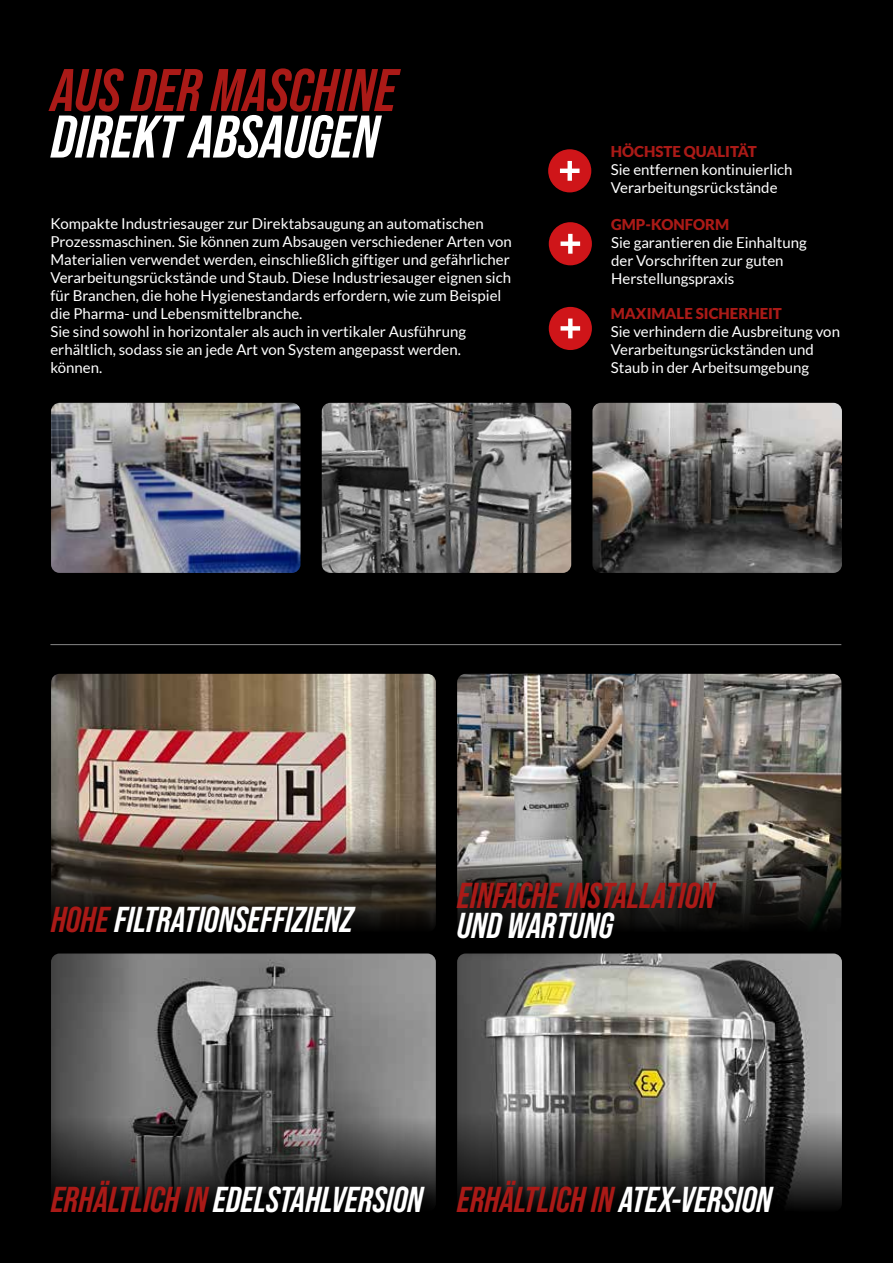
<style>
.page{position:relative;width:893px;height:1263px;background:#000}
.page>*{position:absolute;margin:0;border:0;box-sizing:border-box;transform-origin:0 0}
.t1{font:italic 700 60px "Bebas Neue Pro";color:#aa1a17}
.t2{font:italic 700 60px "Bebas Neue Pro";color:#fff}
.t3{font:italic 700 36px "Bebas Neue Pro";color:#fff}
.t4{font:italic 700 36px "Bebas Neue Pro";color:#aa1a17}
.t5{font:15px/18px "Lato";color:#fff}
.t6{font:900 15px "Lato";color:#aa1a17}
.s1{color:#aa1a17}
</style>
<div class="page">
<img style="left:51px;top:674px;width:385px;height:253px">
<img style="left:51px;top:953px;width:385px;height:222px">
<img style="left:457px;top:674px;width:384px;height:254px">
<img style="left:457px;top:953px;width:385px;height:254px">
<svg style="left:457px;top:1175px;width:338px;height:32px"></svg>
<svg style="left:51px;top:1175px;width:385px;height:30px"></svg>
<svg style="left:51px;top:901px;width:327px;height:54px"></svg>
<svg style="left:457px;top:877px;width:281px;height:83px"></svg>
<hr style="left:50px;top:644px;width:791px;height:1px;background:#878787">
<div style="left:549px;top:307px;width:43px;height:43px;background:#cf1519;border-radius:50%"></div>
<svg style="left:561px;top:319px;width:19px;height:19px"></svg>
<div style="left:549px;top:222px;width:43px;height:43px;background:#cf1519;border-radius:50%"></div>
<svg style="left:561px;top:234px;width:19px;height:20px"></svg>
<div style="left:548px;top:149px;width:43px;height:43px;background:#cf1519;border-radius:50%"></div>
<svg style="left:560px;top:161px;width:19px;height:20px"></svg>
<img style="left:51px;top:403px;width:249px;height:170px">
<img style="left:322px;top:403px;width:249px;height:170px">
<img style="left:592px;top:403px;width:250px;height:170px">
<h1 class="t1" style="left:51px;top:56px;width:347px">AUS DER MASCHINE</h1>
<h1 class="t2" style="left:51px;top:102px;width:329px">DIREKT ABSAUGEN</h1>
<p class="t5" style="left:50px;top:214px;width:463px">Kompakte Industriesauger zur Direktabsaugung an automatischen Prozessmaschinen. Sie können zum Absaugen verschiedener Arten von Materialien verwendet werden, einschließlich giftiger und gefährlicher Verarbeitungsrückstände und Staub. Diese Industriesauger eignen sich für Branchen, die hohe Hygienestandards erfordern, wie zum Beispiel die Pharma- und Lebensmittelbranche.<br>Sie sind sowohl in horizontaler als auch in vertikaler Ausführung erhältlich, sodass sie an jede Art von System angepasst werden. können.</p>
<p class="t6" style="left:611px;top:143px;width:147px">HÖCHSTE QUALITÄT</p>
<p class="t5" style="left:611px;top:161px;width:183px">Sie entfernen kontinuierlich<br>Verarbeitungsrückstände</p>
<p class="t6" style="left:611px;top:216px;width:120px">GMP-KONFORM</p>
<p class="t5" style="left:611px;top:233px;width:197px">Sie garantieren die Einhaltung der Vorschriften zur guten<br>Herstellungspraxis</p>
<p class="t6" style="left:611px;top:305px;width:173px">MAXIMALE SICHERHEIT</p>
<p class="t5" style="left:611px;top:322px;width:231px">Sie verhindern die Ausbreitung von<br>Verarbeitungsrückständen und<br>Staub in der Arbeitsumgebung</p>
<h2 class="t3" style="left:51px;top:899px;width:304px"><span class="s1">HOHE</span> FILTRATIONSEFFIZIENZ</h2>
<h2 class="t4" style="left:457px;top:875px;width:259px">EINFACHE INSTALLATION</h2>
<h2 class="t3" style="left:457px;top:905px;width:158px">UND WARTUNG</h2>
<h2 class="t3" style="left:51px;top:1179px;width:722px"><span class="s1">ERHÄLTLICH IN</span> EDELSTAHLVERSION <span class="s1">ERHÄLTLICH IN</span> ATEX-VERSION</h2>
</div>
